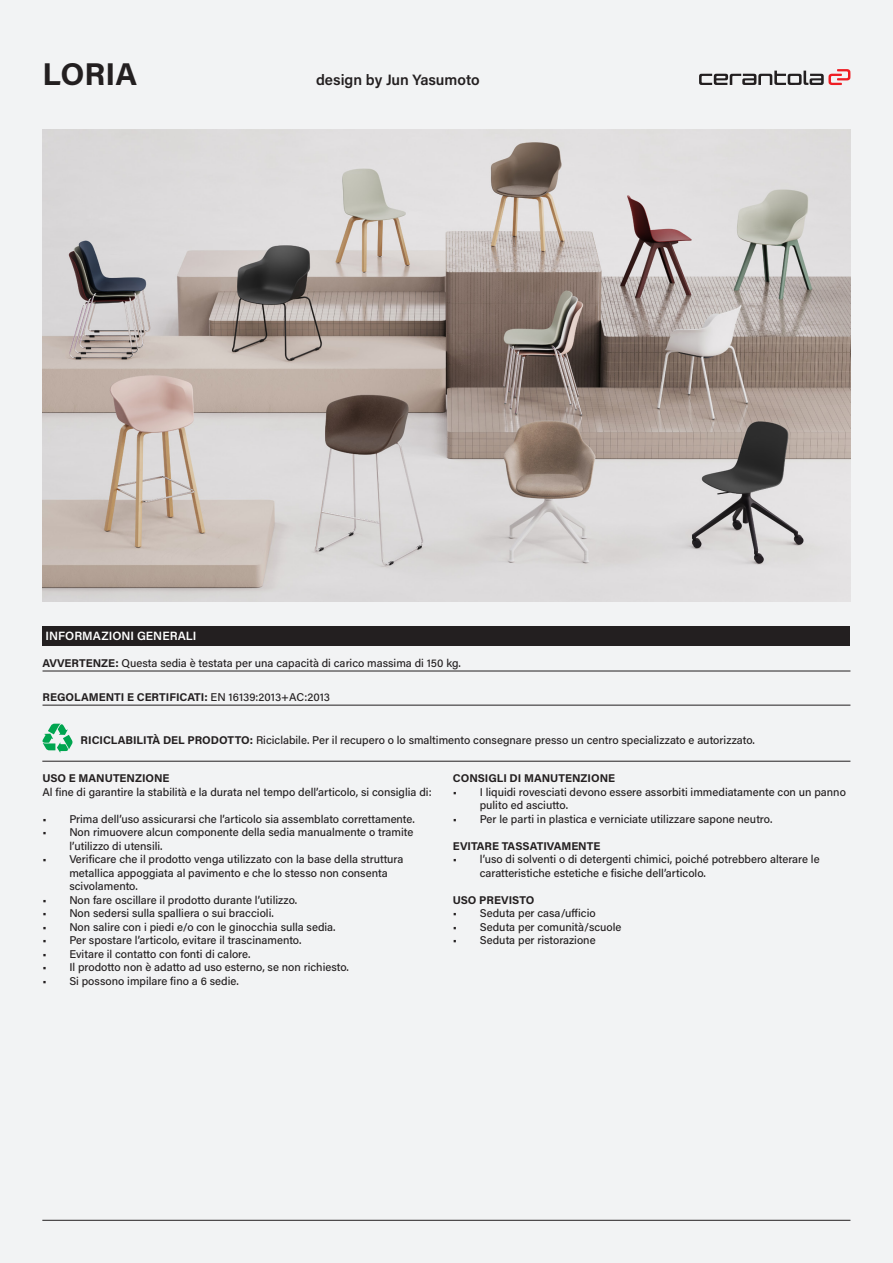
<style>
.page{position:relative;width:893px;height:1263px;background:#f2f3f4}
.page>*{position:absolute;margin:0;border:0;box-sizing:border-box;transform-origin:0 0}
.t1{font:700 31.5px "Acumin Pro";color:#231f20}
.t2{font:600 15px "Acumin Pro";color:#231f20}
.t3{font:600 12px "Acumin Pro";color:#fff}
.t4{font:500 11.25px/13.5px "Acumin Pro";color:#231f20}
.t5{font:700 11.25px "Acumin Pro";color:#231f20}
.s1{font-weight:700}
.s2{font-weight:500}
</style>
<div class="page">
<hr style="left:42px;top:761px;width:808px;height:1px;background:#231f20">
<hr style="left:42px;top:1220px;width:808px;height:1px;background:#231f20">
<img style="left:43px;top:130px;width:807px;height:472px">
<svg style="left:699px;top:69px;width:151px;height:16px"></svg>
<hr style="left:43px;top:671px;width:807px;height:1px;background:#231f20">
<hr style="left:43px;top:705px;width:807px;height:1px;background:#231f20">
<svg style="left:42px;top:724px;width:30px;height:29px"></svg>
<div style="left:43px;top:626px;width:807px;height:20px;background:#231f20"></div>
<p class="t1" style="left:43px;top:52px;width:96px">LORIA</p>
<p class="t2" style="left:316px;top:69px;width:165px">design by Jun Yasumoto</p>
<p class="t3" style="left:45px;top:628px;width:152px">INFORMAZIONI GENERALI</p>
<p class="t4" style="left:43px;top:655px;width:420px"><span class="s1">AVVERTENZE:</span> Questa sedia è testata per una capacità di carico massima di 150 kg.</p>
<p class="t5" style="left:43px;top:689px;width:289px">REGOLAMENTI E CERTIFICATI: <span class="s2">EN 16139:2013+AC:2013</span></p>
<p class="t4" style="left:81px;top:733px;width:676px"><span class="s1">RICICLABILITÀ DEL PRODOTTO:</span> Riciclabile. Per il recupero o lo smaltimento consegnare presso un centro specializzato e autorizzato.</p>
<p class="t5" style="left:42px;top:770px;width:129px">USO E MANUTENZIONE</p>
<p class="t4" style="left:42px;top:784px;width:391px">Al fine di garantire la stabilità e la durata nel tempo dell’articolo, si consiglia di:</p>
<p class="t4" style="left:42px;top:811px;width:374px">• Prima dell’uso assicurarsi che l’articolo sia assemblato correttamente.</p>
<p class="t4" style="left:69px;top:825px;width:346px;text-indent:-27px">• Non rimuovere alcun componente della sedia manualmente o tramite l’utilizzo di utensili.</p>
<p class="t4" style="left:69px;top:852px;width:336px;text-indent:-27px">• Verificare che il prodotto venga utilizzato con la base della struttura metallica appoggiata al pavimento e che lo stesso non consenta scivolamento.</p>
<p class="t4" style="left:42px;top:892px;width:256px">• Non fare oscillare il prodotto durante l’utilizzo.</p>
<p class="t4" style="left:42px;top:906px;width:233px">• Non sedersi sulla spalliera o sui braccioli.</p>
<p class="t4" style="left:42px;top:919px;width:295px">• Non salire con i piedi e/o con le ginocchia sulla sedia.</p>
<p class="t4" style="left:42px;top:933px;width:261px">• Per spostare l’articolo, evitare il trascinamento.</p>
<p class="t4" style="left:42px;top:946px;width:210px">• Evitare il contatto con fonti di calore.</p>
<p class="t4" style="left:42px;top:960px;width:308px">• Il prodotto non è adatto ad uso esterno, se non richiesto.</p>
<p class="t4" style="left:42px;top:973px;width:198px">• Si possono impilare fino a 6 sedie.</p>
<p class="t5" style="left:453px;top:770px;width:164px">CONSIGLI DI MANUTENZIONE</p>
<p class="t4" style="left:480px;top:784px;width:368px;text-indent:-27px">• I liquidi rovesciati devono essere assorbiti immediatamente con un panno pulito ed asciutto.</p>
<p class="t4" style="left:453px;top:811px;width:321px">• Per le parti in plastica e verniciate utilizzare sapone neutro.</p>
<p class="t5" style="left:453px;top:838px;width:149px">EVITARE TASSATIVAMENTE</p>
<p class="t4" style="left:480px;top:852px;width:341px;text-indent:-27px">• l’uso di solventi o di detergenti chimici, poiché potrebbero alterare le caratteristiche estetiche e fisiche dell’articolo.</p>
<p class="t5" style="left:453px;top:892px;width:83px">USO PREVISTO</p>
<p class="t4" style="left:453px;top:906px;width:144px">• Seduta per casa/ufficio</p>
<p class="t4" style="left:453px;top:919px;width:170px">• Seduta per comunità/scuole</p>
<p class="t4" style="left:453px;top:933px;width:144px">• Seduta per ristorazione</p>
</div>
